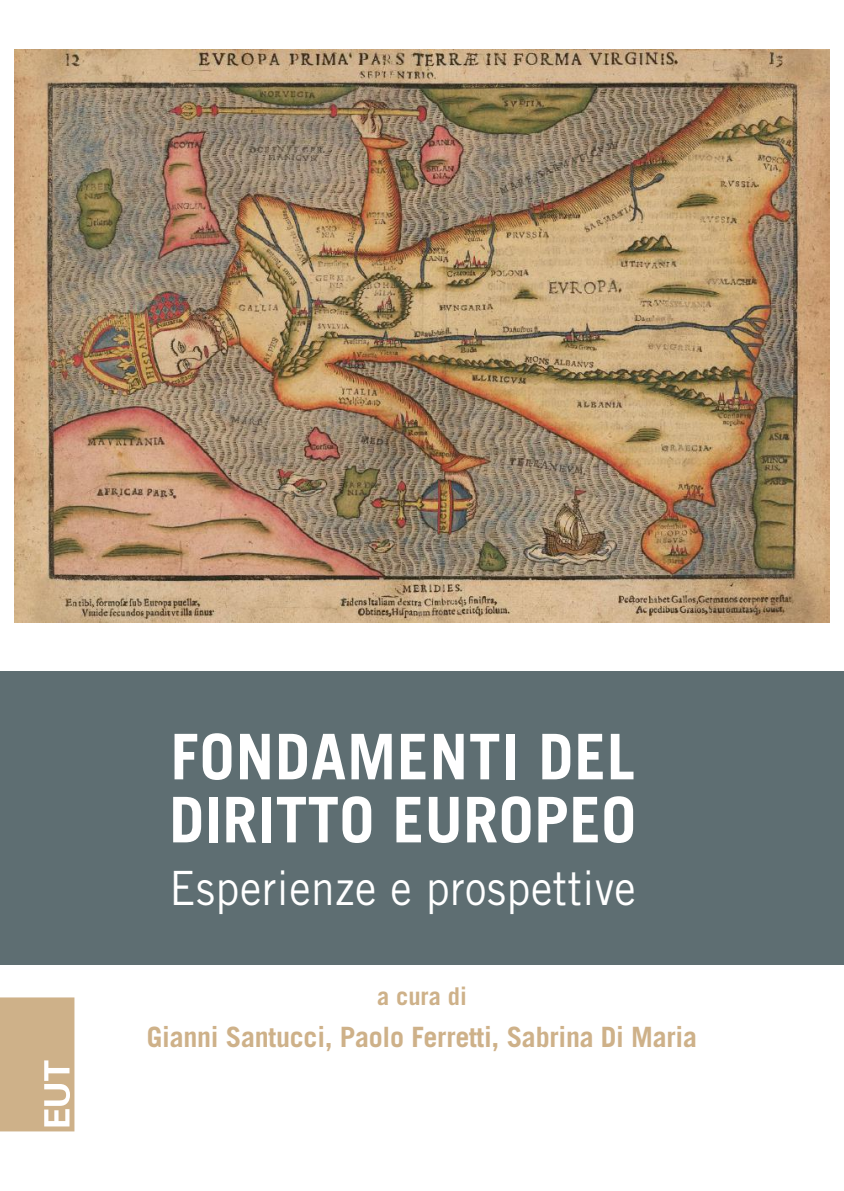
<style>
.page{position:relative;width:844px;height:1191px;background:#fff}
.page>*{position:absolute;margin:0;border:0;box-sizing:border-box;transform-origin:0 0}
.t1{font:700 63px/63px "Trade Gothic";letter-spacing:.005em;color:#fff}
.t2{font:47.25px "Trade Gothic";letter-spacing:.015em;color:#fff;scale:.9 1}
.t3{font:700 28px "Trade Gothic";letter-spacing:-.01em;color:#ceb189}
.t4{font:700 24.5px "Trade Gothic";color:#ceb189}
</style>
<div class="page">
<div style="left:0;top:671px;width:843px;height:293px;background:#5e6e72"></div>
<img style="left:15px;top:50px;width:814px;height:572px">
<svg style="left:0;top:997px;width:74px;height:134px;background:#d2b792"></svg>
<h1 class="t1" style="left:169px;top:724px;width:468px">FONDAMENTI DEL<br>DIRITTO EUROPEO</h1>
<h2 class="t2" style="left:170px;top:860px;width:519px">Esperienze e prospettive</h2>
<p class="t4" style="left:377px;top:981px;width:91px">a cura di</p>
<p class="t3" style="left:147px;top:1019px;width:551px">Gianni Santucci, Paolo Ferretti, Sabrina Di Maria</p>
</div>
